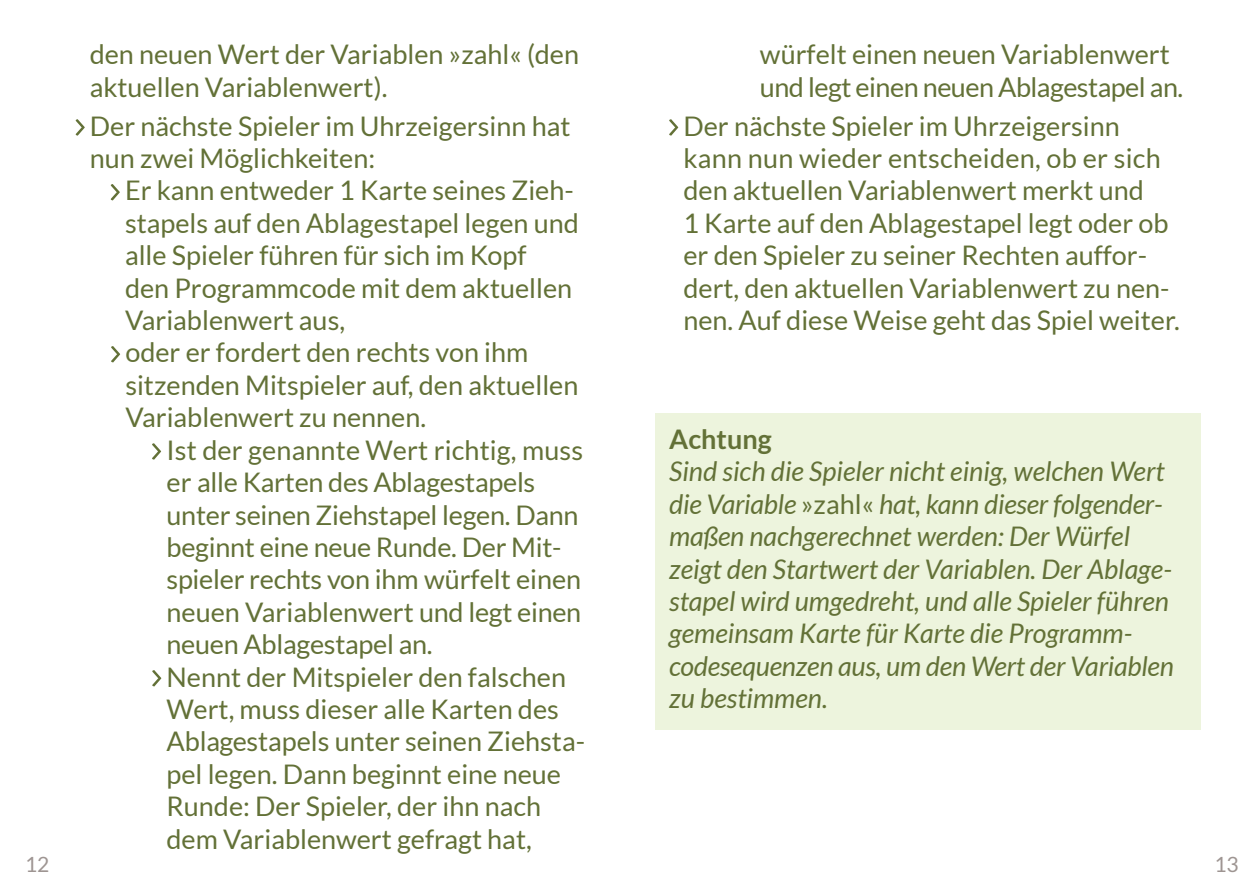
<style>
.page{position:relative;width:1259px;height:893px;background:#fff}
.page>*{position:absolute;margin:0;border:0;box-sizing:border-box;transform-origin:0 0}
.t1{font:27px/32.4px "Lato";color:#637137}
.t2{font:italic 27px/32.4px "Lato";color:#637137}
.t3{font:27px/32.4px "Lato";letter-spacing:-.02em;color:#637137}
.t4{font:700 27px "Lato";color:#637137}
.t5{font:21px "Lato";color:#9e9592}
.s1{font-style:normal}
</style>
<div class="page">
<div style="left:655px;top:413px;width:545px;height:316px;background:#edf4dd"></div>
<svg style="left:76px;top:119px;width:9px;height:17px"></svg>
<svg style="left:111px;top:184px;width:9px;height:16px"></svg>
<svg style="left:111px;top:346px;width:9px;height:16px"></svg>
<svg style="left:152px;top:443px;width:9px;height:17px"></svg>
<svg style="left:152px;top:670px;width:9px;height:16px"></svg>
<svg style="left:669px;top:119px;width:9px;height:17px"></svg>
<p class="t1" style="left:90px;top:38px;width:491px">den neuen Wert der Variablen »zahl« (den aktuellen Variablenwert).</p>
<p class="t1" style="left:90px;top:110px;width:482px">Der nächste Spieler im Uhrzeigersinn hat nun zwei Möglichkeiten:</p>
<p class="t1" style="left:125px;top:174px;width:455px">Er kann entweder 1 Karte seines Zieh&shy;stapels auf den Ablagestapel legen und alle Spieler führen für sich im Kopf<br>den Programmcode mit dem aktuellen Variablenwert aus,<br>oder er fordert den rechts von ihm sitzenden Mitspieler auf, den aktuellen Variablenwert zu nennen.</p>
<p class="t1" style="left:166px;top:434px;width:420px">Ist der genannte Wert richtig, muss er alle Karten des Ablagestapels unter seinen Ziehstapel legen. Dann beginnt eine neue Runde. Der Mit&shy;spieler rechts von ihm würfelt einen neuen Variablenwert und legt einen neuen Ablagestapel an.<br>Nennt der Mitspieler den falschen Wert, muss dieser alle Karten des Ablagestapels unter seinen Ziehsta&shy;pel legen. Dann beginnt eine neue Runde: Der Spieler, der ihn nach dem Variablenwert gefragt hat,</p>
<p class="t3" style="left:760px;top:38px;width:425px">würfelt einen neuen Variablenwert und legt einen neuen Ablagestapel an.</p>
<p class="t1" style="left:683px;top:110px;width:498px">Der nächste Spieler im Uhrzeigersinn kann nun wieder entscheiden, ob er sich den aktuellen Variablenwert merkt und<br>1 Karte auf den Ablagestapel legt oder ob er den Spieler zu seiner Rechten auffor&shy;dert, den aktuellen Variablenwert zu nen&shy;nen. Auf diese Weise geht das Spiel weiter.</p>
<p class="t4" style="left:669px;top:424px;width:104px">Achtung</p>
<p class="t2" style="left:669px;top:456px;width:506px">Sind sich die Spieler nicht einig, welchen Wert die Variable <span class="s1">»zahl«</span> hat, kann dieser folgender&shy;maßen nachgerechnet werden: Der Würfel zeigt den Startwert der Variablen. Der Ablage&shy;stapel wird umgedreht, und alle Spieler führen gemeinsam Karte für Karte die Programm&shy;codesequenzen aus, um den Wert der Variablen zu bestimmen.</p>
<p class="t5" style="left:25px;top:852px;width:26px">12</p>
<p class="t5" style="left:1214px;top:852px;width:26px">13</p>
</div>
